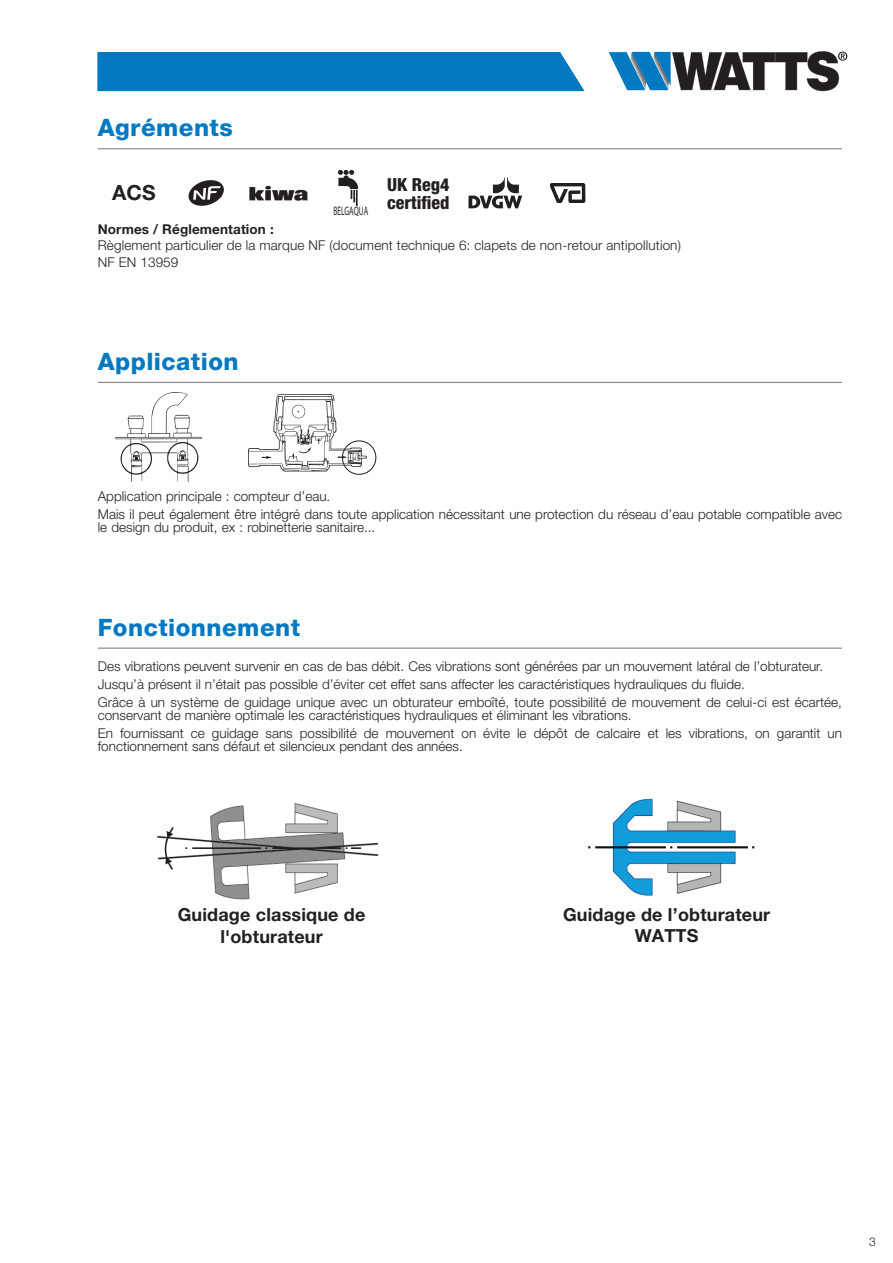
<style>
.page{position:relative;width:893px;height:1263px;background:#fff}
.page>*{position:absolute;margin:0;border:0;box-sizing:border-box;transform-origin:0 0}
.t1{font:800 24px "Helvetica Neue LT Std";letter-spacing:.02em;color:#0079c2}
.t2{font:700 20.85px "Helvetica Neue LT Std";color:#231f20}
.t3{font:700 18px/21.6px "Helvetica Neue LT Std";letter-spacing:.01em;color:#231f20;text-align:center}
.t4{font:800 condensed 18px/18px "Helvetica Neue LT Std";color:#231f20}
.t5{font:300 13.5px/17.7px "Helvetica Neue LT Std";color:#231f20}
.t6{font:700 13.5px "Helvetica Neue LT Std";letter-spacing:.01em;color:#231f20}
.t7{font:12.3px "Myriad Pro";color:#231f20;scale:.6 1}
.t8{font:300 12px "Helvetica Neue LT Std";color:#231f20}
</style>
<div class="page">
<div style="left:97px;top:52px;width:488px;height:39px;background:#0079c2"></div>
<svg style="left:609px;top:51px;width:238px;height:40px"></svg>
<hr style="left:98px;top:148px;width:744px;height:1px;background:#757679">
<svg style="left:188px;top:180px;width:36px;height:26px"></svg>
<img style="left:250px;top:185px;width:57px;height:16px">
<img style="left:338px;top:170px;width:20px;height:36px">
<img style="left:469px;top:178px;width:53px;height:30px">
<img style="left:550px;top:183px;width:35px;height:20px">
<hr style="left:98px;top:382px;width:744px;height:1px;background:#757679">
<img style="left:115px;top:392px;width:88px;height:91px">
<img style="left:248px;top:394px;width:125px;height:81px">
<div style="left:342px;top:441px;width:34px;height:34px;border:1px solid #231f20;border-radius:50%"></div>
<hr style="left:98px;top:648px;width:744px;height:1px;background:#757679">
<img style="left:157px;top:803px;width:222px;height:97px">
<img style="left:588px;top:798px;width:167px;height:98px">
<h1 class="t1" style="left:98px;top:113px;width:136px">Agréments</h1>
<h2 class="t2" style="left:112px;top:180px;width:45px">ACS</h2>
<p class="t7" style="left:333px;top:204px;width:60px">BELGAQUA</p>
<h3 class="t4" style="left:387px;top:175px;width:64px">UK Reg4 certified</h3>
<p class="t6" style="left:98px;top:221px;width:177px">Normes / Réglementation :</p>
<p class="t5" style="left:98px;top:237px;width:585px;line-height:16.2px">Règlement particulier de la marque NF (document technique 6: clapets de non-retour antipollution)<br>NF EN 13959</p>
<h1 class="t1" style="left:98px;top:347px;width:142px">Application</h1>
<p class="t5" style="left:98px;top:487px;width:746px">Application principale : compteur d’eau.<br>Mais il peut également être intégré dans toute application nécessitant une protection du réseau d’eau potable compatible avec</p>
<p class="t5" style="left:98px;top:518px;width:279px">le design du produit, ex : robinetterie sanitaire...</p>
<h1 class="t1" style="left:98px;top:613px;width:204px">Fonctionnement</h1>
<p class="t5" style="left:98px;top:657px;width:746px">Des vibrations peuvent survenir en cas de bas débit. Ces vibrations sont générées par un mouvement latéral de l’obturateur.<br>Jusqu’à présent il n’était pas possible d’éviter cet effet sans affecter les caractéristiques hydrauliques du fluide.<br>Grâce à un système de guidage unique avec un obturateur emboîté, toute possibilité de mouvement de celui-ci est écartée,</p>
<p class="t5" style="left:98px;top:706px;width:746px">conservant de manière optimale les caractéristiques hydrauliques et éliminant les vibrations.<br>En fournissant ce guidage sans possibilité de mouvement on évite le dépôt de calcaire et les vibrations, on garantit un</p>
<p class="t5" style="left:98px;top:737px;width:366px">fonctionnement sans défaut et silencieux pendant des années.</p>
<h3 class="t3" style="left:178px;top:903px;width:189px">Guidage classique de l'obturateur</h3>
<h3 class="t3" style="left:563px;top:903px;width:209px">Guidage de l’obturateur<br>WATTS</h3>
<p class="t8" style="left:869px;top:1234px;width:8px">3</p>
</div>
